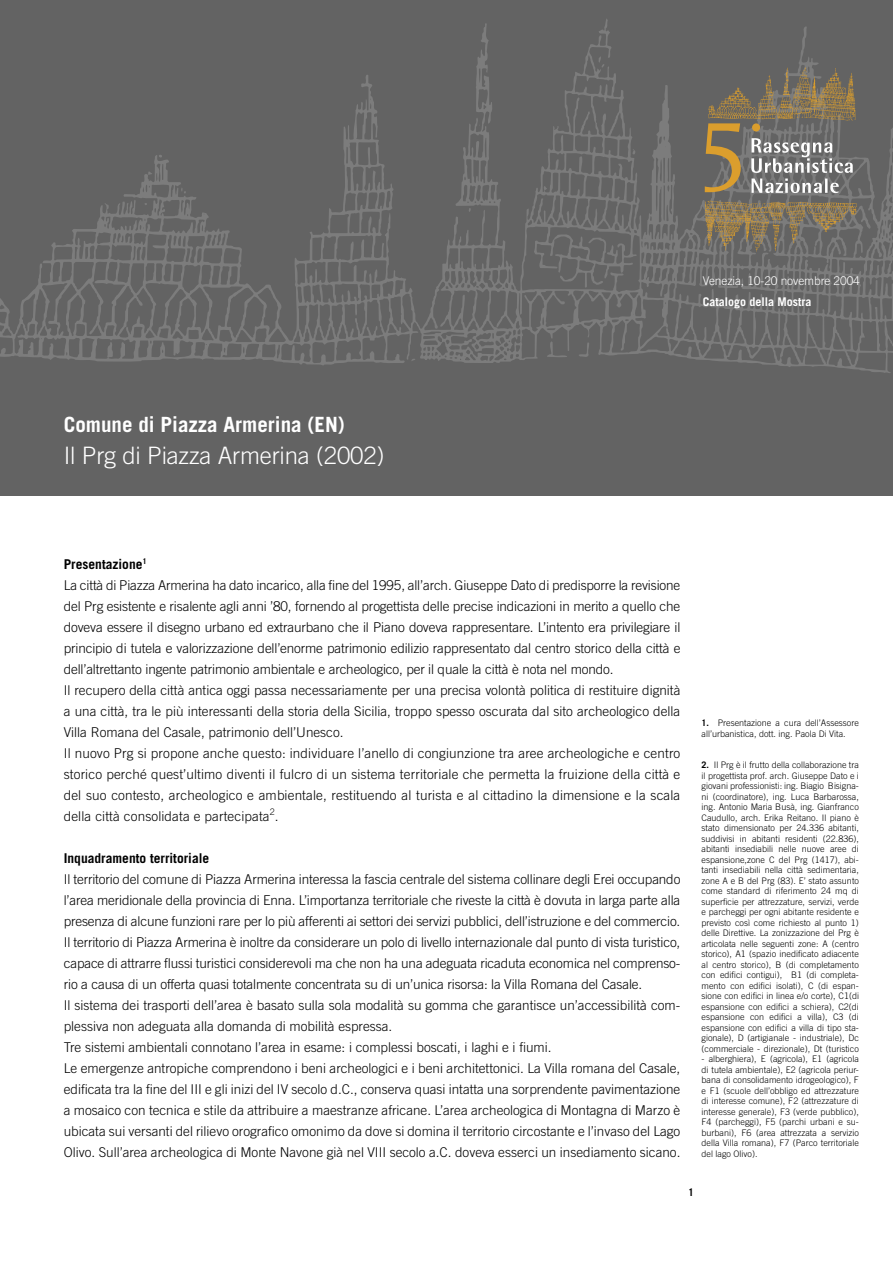
<style>
.page{position:relative;width:893px;height:1263px;background:#fff}
.page>*{position:absolute;margin:0;border:0;box-sizing:border-box;transform-origin:0 0}
.t1{font:300 24px "Trade Gothic";letter-spacing:-.01em;color:#fff}
.t2{font:700 21px "Trade Gothic";color:#fff}
.t3{font:300 13.5px/21px "Trade Gothic";color:#000}
.t4{font:700 13.5px "Trade Gothic";color:#000}
.t5{font:300 12px "Trade Gothic";letter-spacing:-.01em;color:#fff}
.t6{font:700 12px "Trade Gothic";color:#fff}
.t7{font:700 10.5px "Trade Gothic";color:#000}
.t8{font:300 9px/10.5px "Trade Gothic";color:#000;text-align:justify}
.s1{font-weight:700}
</style>
<div class="page">
<div style="left:0;top:0;width:893px;height:495px;background:#636363"></div>
<svg style="left:0;top:19px;width:893px;height:354px"></svg>
<svg style="left:705px;top:201px;width:152px;height:51px"></svg>
<svg style="left:705px;top:67px;width:150px;height:126px"></svg>
<div style="left:752px;top:123px;width:8px;height:8px;background:#db9e2d;border-radius:50%"></div>
<p class="t5" style="left:703px;top:274px;width:159px">Venezia, 10-20 novembre 2004</p>
<p class="t6" style="left:703px;top:294px;width:110px">Catalogo della Mostra</p>
<h2 class="t2" style="left:64px;top:412px;width:283px">Comune di Piazza Armerina (EN)</h2>
<h1 class="t1" style="left:64px;top:441px;width:322px">Il Prg di Piazza Armerina (2002)</h1>
<p class="t3" style="left:64px;top:553px;width:618px"><span class="s1">Presentazione</span><sup>1<br></sup>La città di Piazza Armerina ha dato incarico, alla fine del 1995, all’arch. Giuseppe Dato di predisporre la revisione del Prg esistente e risalente agli anni ’80, fornendo al progettista delle precise indicazioni in merito a quello che doveva essere il disegno urbano ed extraurbano che il Piano doveva rappresentare. L’intento era privilegiare il principio di tutela e valorizzazione dell’enorme patrimonio edilizio rappresentato dal centro storico della città e dell’altrettanto ingente patrimonio ambientale e archeologico, per il quale la città è nota nel mondo.<br>Il recupero della città antica oggi passa necessariamente per una precisa volontà politica di restituire dignità a una città, tra le più interessanti della storia della Sicilia, troppo spesso oscurata dal sito archeologico della Villa Romana del Casale, patrimonio dell’Unesco.<br>Il nuovo Prg si propone anche questo: individuare l’anello di congiunzione tra aree archeologiche e centro storico perché quest’ultimo diventi il fulcro di un sistema territoriale che permetta la fruizione della città e del suo contesto, archeologico e ambientale, restituendo al turista e al cittadino la dimensione e la scala della città consolidata e partecipata<sup>2</sup>.</p>
<p class="t4" style="left:64px;top:849px;width:147px">Inquadramento territoriale</p>
<p class="t3" style="left:64px;top:868px;width:618px">Il territorio del comune di Piazza Armerina interessa la fascia centrale del sistema collinare degli Erei occupando l’area meridionale della provincia di Enna. L’importanza territoriale che riveste la città è dovuta in larga parte alla presenza di alcune funzioni rare per lo più afferenti ai settori dei servizi pubblici, dell’istruzione e del commercio.<br>Il territorio di Piazza Armerina è inoltre da considerare un polo di livello internazionale dal punto di vista turistico, capace di attrarre flussi turistici considerevoli ma che non ha una adeguata ricaduta economica nel comprenso&shy;rio a causa di un offerta quasi totalmente concentrata su di un’unica risorsa: la Villa Romana del Casale.<br>Il sistema dei trasporti dell’area è basato sulla sola modalità su gomma che garantisce un’accessibilità com&shy;plessiva non adeguata alla domanda di mobilità espressa.<br>Tre sistemi ambientali connotano l’area in esame: i complessi boscati, i laghi e i fiumi.<br>Le emergenze antropiche comprendono i beni archeologici e i beni architettonici. La Villa romana del Casale, edificata tra la fine del III e gli inizi del IV secolo d.C., conserva quasi intatta una sorprendente pavimentazione a mosaico con tecnica e stile da attribuire a maestranze africane. L’area archeologica di Montagna di Marzo è ubicata sui versanti del rilievo orografico omonimo da dove si domina il territorio circostante e l’invaso del Lago Olivo. Sull’area archeologica di Monte Navone già nel VIII secolo a.C. doveva esserci un insediamento sicano.</p>
<p class="t8" style="left:702px;top:717px;width:159px"><span class="s1">1.</span> Presentazione a cura dell’Assessore all’urbanistica, dott. ing. Paola Di Vita.</p>
<p class="t8" style="left:702px;top:759px;width:159px"><span class="s1">2.</span> Il Prg è il frutto della collaborazione tra il progettista prof. arch. Giuseppe Dato e i giovani professionisti: ing. Biagio Bisigna&shy;ni (coordinatore), ing. Luca Barbarossa, ing. Antonio Maria Busà, ing. Gianfranco Caudullo, arch. Erika Reitano. Il piano è stato dimensionato per 24.336 abitanti, suddivisi in abitanti residenti (22.836), abitanti insediabili nelle nuove aree di espansione,zone C del Prg (1417), abi&shy;tanti insediabili nella città sedimentaria, zone A e B del Prg (83). E’ stato assunto come standard di riferimento 24 mq di superficie per attrezzature, servizi, verde e parcheggi per ogni abitante residente e previsto così come richiesto al punto 1) delle Direttive. La zonizzazione del Prg è articolata nelle seguenti zone: A (centro storico), A1 (spazio inedificato adiacente al centro storico), B (di completamento con edifici contigui), B1 (di completa&shy;mento con edifici isolati), C (di espan&shy;sione con edifici in linea e/o corte), C1(di espansione con edifici a schiera), C2(di espansione con edifici a villa), C3 (di espansione con edifici a villa di tipo sta&shy;gionale), D (artigianale - industriale), Dc (commerciale - direzionale), Dt (turistico</p>
<p class="t8" style="left:702px;top:1053px;width:159px">- alberghiera), E (agricola), E1 (agricola di tutela ambientale), E2 (agricola periur&shy;bana di consolidamento idrogeologico), F e F1 (scuole dell’obbligo ed attrezzature di interesse comune), F2 (attrezzature di interesse generale), F3 (verde pubblico), F4 (parcheggi), F5 (parchi urbani e su&shy;burbani), F6 (area attrezzata a servizio della Villa romana), F7 (Parco territoriale del lago Olivo).</p>
<p class="t7" style="left:688px;top:1186px;width:7px">1</p>
</div>
